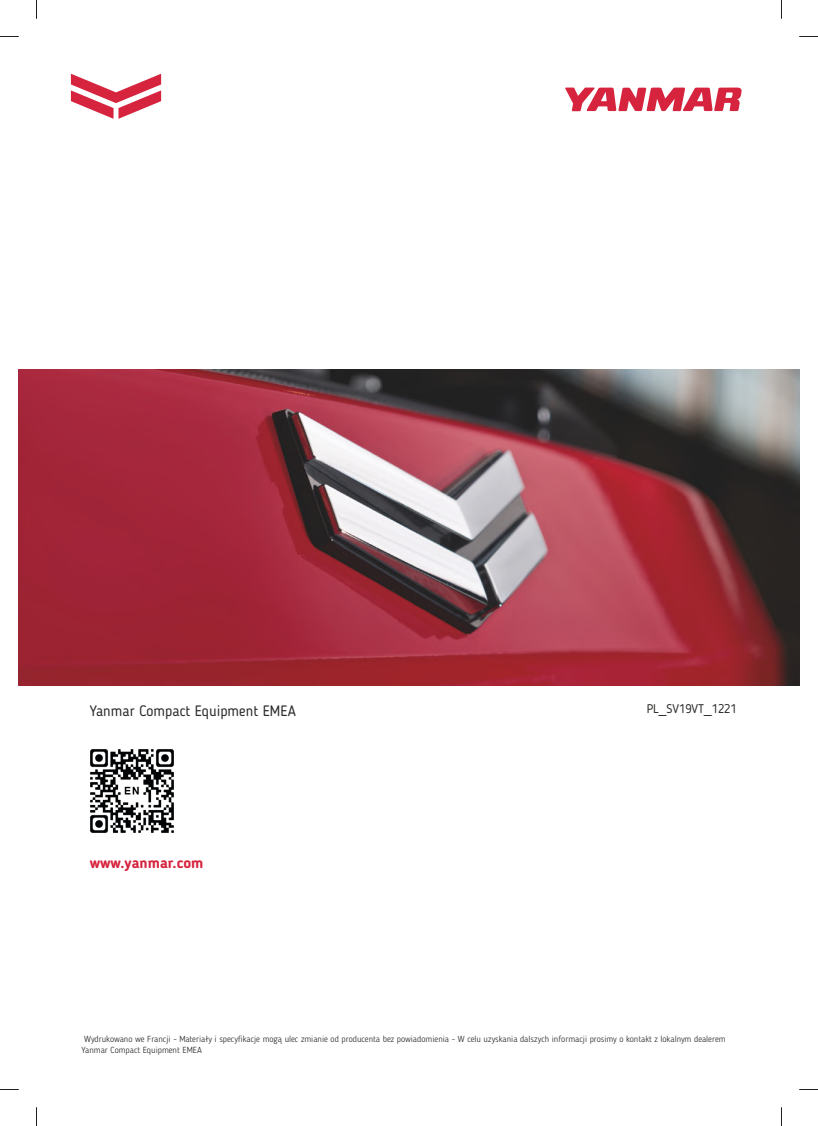
<style>
.page{position:relative;width:818px;height:1126px;background:#fff}
.page>*{position:absolute;margin:0;border:0;box-sizing:border-box;transform-origin:0 0}
.t1{font:15px "Blogger Sans";color:#2b2b2a}
.t2{font:700 15px "Blogger Sans";color:#d6233e}
.t3{font:12.5px "Blogger Sans";color:#2b2b2a}
.t4{font:300 8.75px/11.2px "Blogger Sans";color:#2b2b2a}
</style>
<div class="page">
<img style="left:19px;top:369px;width:779px;height:316px">
<svg style="left:565px;top:88px;width:176px;height:23px"></svg>
<svg style="left:71px;top:74px;width:90px;height:45px"></svg>
<img style="left:90px;top:749px;width:84px;height:84px">
<svg style="left:0;top:36px;width:19px;height:1px"></svg>
<svg style="left:799px;top:36px;width:18px;height:1px"></svg>
<svg style="left:0;top:1089px;width:19px;height:1px"></svg>
<svg style="left:799px;top:1089px;width:18px;height:1px"></svg>
<svg style="left:36px;top:0;width:1px;height:19px"></svg>
<svg style="left:36px;top:1107px;width:1px;height:18px"></svg>
<h1 class="t1" style="left:90px;top:702px;width:208px">Yanmar Compact Equipment EMEA</h1>
<h1 class="t2" style="left:90px;top:853px;width:115px">www.yanmar.com</h1>
<h2 class="t3" style="left:646px;top:700px;width:91px">PL_SV19VT_1221</h2>
<p class="t4" style="left:81px;top:1032px;width:645px">Wydrukowano we Francji - Materiały i specyfikacje mogą ulec zmianie od producenta bez powiadomienia - W celu uzyskania dalszych informacji prosimy o kontakt z lokalnym dealerem<br>Yanmar Compact Equipment EMEA</p>
</div>
